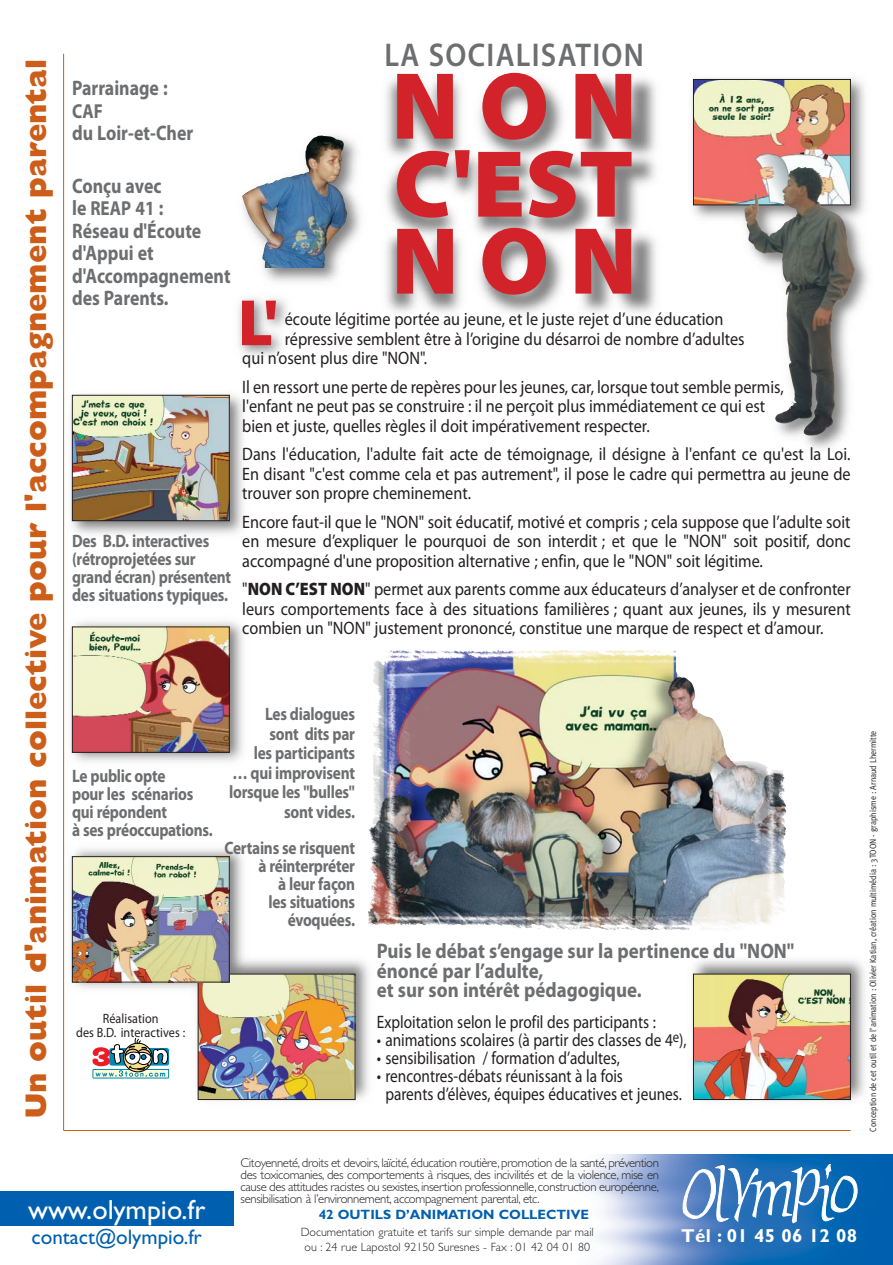
<style>
.page{position:relative;width:893px;height:1265px;background:#fff}
.page>*{position:absolute;margin:0;border:0;box-sizing:border-box;transform-origin:0 0}
.t1{font:900 96px/78px "Myriad Pro";letter-spacing:.21em;color:#d2232a}
.t2{font:900 66px "Myriad Pro";color:#d2232a}
.t3{font:600 33px "Myriad Pro";letter-spacing:.045em;color:#6d6e70;scale:.9 1}
.t4{font:800 30px "Gill Sans";color:#cc5e1a}
.t5{font:27.75px "Gill Sans";color:#fff}
.t6{font:700 21px/19.5px "Myriad Pro";color:#6d6e70;scale:.9 1}
.t7{font:700 21px/22.5px "Myriad Pro";color:#6d6e70;scale:.85 1}
.t8{font:21px "Gill Sans";color:#0060af}
.t9{font:700 20.25px "Myriad Pro";color:#6d6e70;scale:.85 1}
.t10{font:700 18.75px "Gill Sans";letter-spacing:.015em;color:#fff}
.t11{font:18px/19.5px "Myriad Pro";color:#231f20;text-align:justify;scale:.9 1}
.t12{font:700 18px/18px "Myriad Pro";letter-spacing:-.015em;color:#6d6e70;scale:.85 1}
.t13{font:18px/18px "Myriad Pro";color:#231f20;scale:.85 1}
.t14{font:13.5px/13.5px "Myriad Pro";letter-spacing:.005em;color:#231f20;text-align:center;scale:.9 1}
.t15{font:700 13.5px "Gill Sans";color:#0060af}
.t16{font:300 12.75px/12px "Gill Sans";letter-spacing:-.03em;color:#231f20;text-align:justify}
.t17{font:300 12px/15px "Gill Sans";color:#231f20;text-align:center}
.t18{font:9px "Meta Plus Normal";color:#231f20;scale:.9 1}
.s1{font-size:21px}
.s2{font-weight:900}
</style>
<div class="page">
<img style="left:238px;top:298px;width:49px;height:58px">
<img style="left:64px;top:384px;width:801px;height:725px">
<img style="left:682px;top:78px;width:187px;height:384px">
<img style="left:263px;top:139px;width:98px;height:143px">
<img style="left:386px;top:76px;width:270px;height:238px">
<img style="left:372px;top:814px;width:413px;height:114px">
<img style="left:200px;top:975px;width:153px;height:122px">
<img style="left:695px;top:975px;width:153px;height:122px">
<hr style="left:63px;top:54px;width:1px;height:1076px;background:#cc5e1a">
<hr style="left:64px;top:1130px;width:786px;height:1px;background:#cc5e1a">
<img style="left:74px;top:397px;width:153px;height:122px">
<div style="left:72px;top:395px;width:157px;height:126px;border:1px solid #231f20"></div>
<img style="left:74px;top:628px;width:153px;height:122px">
<img style="left:74px;top:858px;width:153px;height:122px">
<div style="left:72px;top:856px;width:157px;height:126px;border:1px solid #231f20"></div>
<svg style="left:92px;top:1036px;width:77px;height:43px"></svg>
<img style="left:242px;top:135px;width:105px;height:132px">
<img style="left:695px;top:81px;width:153px;height:122px">
<div style="left:693px;top:79px;width:157px;height:126px;border:1px solid #231f20"></div>
<img style="left:775px;top:272px;width:79px;height:164px">
<img style="left:573px;top:1154px;width:319px;height:110px">
<svg style="left:682px;top:1155px;width:175px;height:69px"></svg>
<div style="left:0;top:1191px;width:234px;height:34px;background:#0060af"></div>
<h3 class="t4" style="left:26px;top:1118px;width:1060px;rotate:-90deg">Un outil d'animation collective pour l'accompagnement parental</h3>
<p class="t7" style="left:72px;top:79px;width:114px">Parrainage :</p>
<p class="t9" style="left:72px;top:103px;width:38px">CAF</p>
<p class="t7" style="left:72px;top:124px;width:144px">du Loir-et-Cher</p>
<p class="t7" style="left:72px;top:176px;width:107px">Conçu avec</p>
<p class="t9" style="left:72px;top:201px;width:109px"><span class="s1">le</span> REAP 41 <span class="s1">:</span></p>
<p class="t7" style="left:72px;top:221px;width:188px">Réseau d'Écoute d'Appui et d'Accompagnement des Parents.</p>
<p class="t12" style="left:72px;top:534px;width:189px">Des B.D. interactives (rétroprojetées sur grand écran) présentent des situations typiques.</p>
<h3 class="t3" style="left:384px;top:43px;width:289px">LA SOCIALISATION</h3>
<h1 class="t1" style="left:391px;top:76px;width:247px">NON<br>C'EST</h1>
<h1 class="t1" style="left:391px;top:231px;width:247px">NON</h1>
<p class="t11" style="left:242px;top:331px;width:559px;text-indent:43px">répressive semblent être à l’origine du désarroi de nombre d’adultes qui n’osent plus dire "NON".</p>
<p class="t11" style="left:242px;top:379px;width:603px;text-align:left">Il en ressort une perte de repères pour les jeunes, car, lorsque tout semble permis, l'enfant ne peut pas se construire : il ne perçoit plus immédiatement ce qui est bien et juste, quelles règles il doit impérativement respecter.</p>
<p class="t11" style="left:242px;top:446px;width:677px">Dans l'éducation, l'adulte fait acte de témoignage, il désigne à l'enfant ce qu'est la Loi.<br>En disant "c'est comme cela et pas autrement", il pose le cadre qui permettra au jeune de trouver son propre cheminement.</p>
<p class="t11" style="left:242px;top:514px;width:677px">Encore faut-il que le "NON" soit éducatif, motivé et compris ; cela suppose que l’adulte soit en mesure d’expliquer le pourquoi de son interdit ; et que le "NON" soit positif, donc accompagné d'une proposition alternative ; enfin, que le "NON" soit légitime.</p>
<p class="t11" style="left:242px;top:581px;width:677px">"<span class="s2">NON C’EST NON</span>" permet aux parents comme aux éducateurs d’analyser et de confronter leurs comportements face à des situations familières ; quant aux jeunes, ils y mesurent combien un "NON" justement prononcé, constitue une marque de respect et d’amour.</p>
<h2 class="t2" style="left:238px;top:299px;width:41px">L'</h2>
<p class="t11" style="left:285px;top:311px;width:489px">écoute légitime portée au jeune, et le juste rejet d’une éducation</p>
<p class="t12" style="left:72px;top:768px;width:167px">Le public opte<br>pour les scénarios qui répondent<br>à ses préoccupations.</p>
<p class="t12" style="left:229px;top:706px;width:149px;line-height:19.5px;text-align:right">Les dialogues<br>sont dits par<br>les participants<br>… qui improvisent lorsque les "bulles" sont vides.</p>
<p class="t12" style="left:224px;top:840px;width:155px;text-align:right">Certains se risquent à réinterpréter<br>à leur façon<br>les situations évoquées.</p>
<p class="t14" style="left:76px;top:1013px;width:123px">Réalisation<br>des B.D. interactives :</p>
<p class="t6" style="left:377px;top:943px;width:465px">Puis le débat s’engage sur la pertinence du "NON" énoncé par l’adulte,<br>et sur son intérêt pédagogique.</p>
<p class="t13" style="left:377px;top:1015px;width:330px">Exploitation selon le profil des participants :</p>
<p class="t13" style="left:377px;top:1033px;width:366px">• animations scolaires (à partir des classes de 4<sup>e</sup>),</p>
<p class="t13" style="left:377px;top:1051px;width:287px">• sensibilisation / formation d’adultes,</p>
<p class="t13" style="left:385px;top:1069px;width:350px;text-indent:-9px">• rencontres-débats réunissant à la fois<br>parents d’élèves, équipes éducatives et jeunes.</p>
<h3 class="t5" style="left:28px;top:1199px;width:179px">www.olympio.fr</h3>
<p class="t8" style="left:32px;top:1229px;width:172px">contact@olympio.fr</p>
<p class="t16" style="left:240px;top:1158px;width:420px">Citoyenneté, droits et devoirs, laïcité, éducation routière, promotion de la santé, prévention des toxicomanies, des comportements à risques, des incivilités et de la violence, mise en cause des attitudes racistes ou sexistes,insertion professionnelle,construction européenne, sensibilisation à l’environnement, accompagnement parental, etc.</p>
<p class="t17" style="left:301px;top:1225px;width:295px">Documentation gratuite et tarifs sur simple demande par mail ou : 24 rue Lapostol 92150 Suresnes - Fax : 01 42 04 01 80</p>
<p class="t15" style="left:318px;top:1209px;width:272px">42 OUTILS D’ANIMATION COLLECTIVE</p>
<p class="t10" style="left:681px;top:1228px;width:177px">Tél : 01 45 06 12 08</p>
<p class="t18" style="left:869px;top:1131px;width:447px;rotate:-90deg">Conception de cet outil et de l’animation : Olivier Katian, création multimédia : 3TOON - graphisme : Arnaud Lhermitte</p>
</div>
